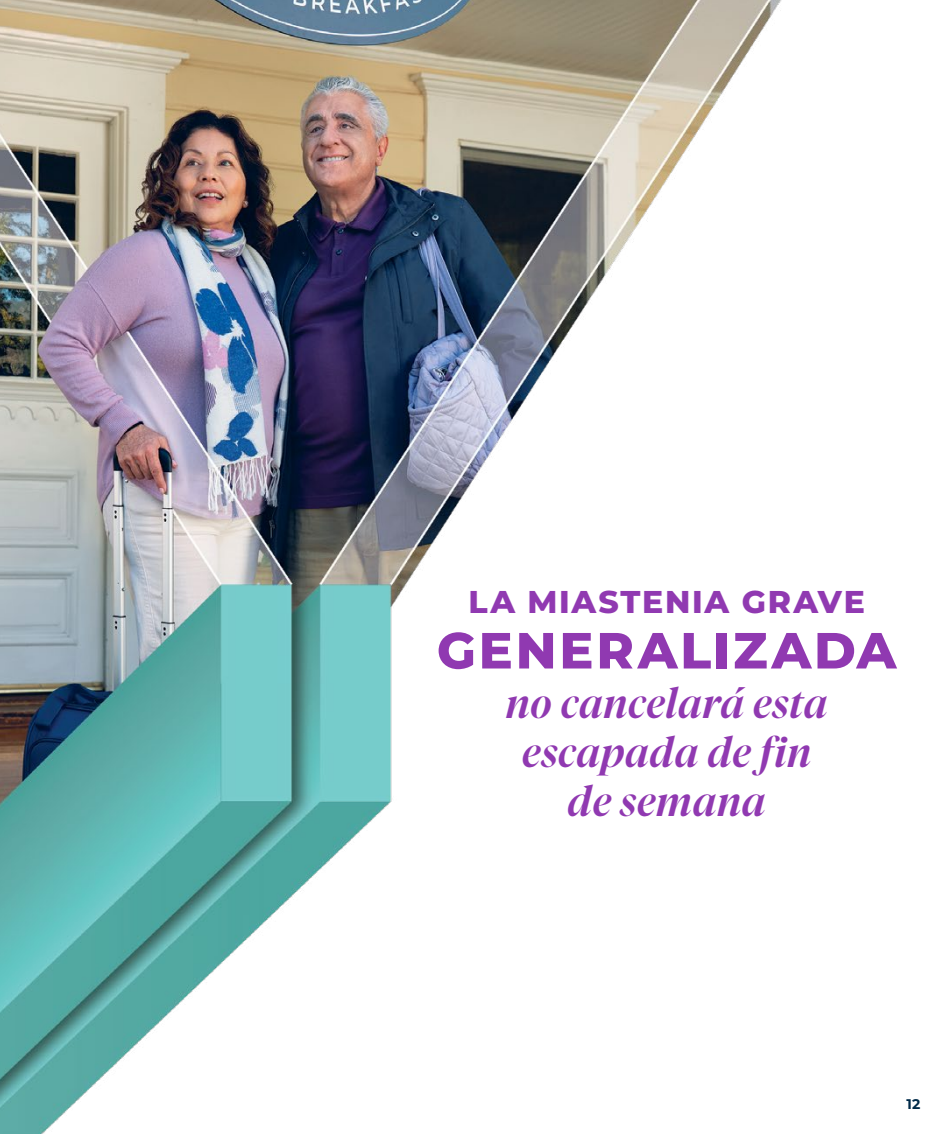
<style>
.page{position:relative;width:945px;height:1134px;background:#fff}
.page>*{position:absolute;margin:0;border:0;box-sizing:border-box;transform-origin:0 0}
.t1{font:800 50.75px "Montserrat";letter-spacing:.055em;color:#9039b1}
.t2{font:italic 500 40.25px/49px "Tiempos Fine";letter-spacing:.015em;color:#9039b1;text-align:center}
.t3{font:800 31.5px "Montserrat";letter-spacing:.055em;color:#9039b1}
.t4{font:700 14px "Montserrat";color:#002b49}
</style>
<div class="page">
<img style="left:0;top:0;width:782px;height:1134px">
<p class="t3" style="left:468px;top:579px;width:398px">LA MIASTENIA GRAVE</p>
<p class="t1" style="left:437px;top:613px;width:461px">GENERALIZADA</p>
<p class="t2" style="left:506px;top:679px;width:323px">no cancelará esta escapada de fin de semana</p>
<p class="t4" style="left:907px;top:1094px;width:15px">12</p>
</div>
